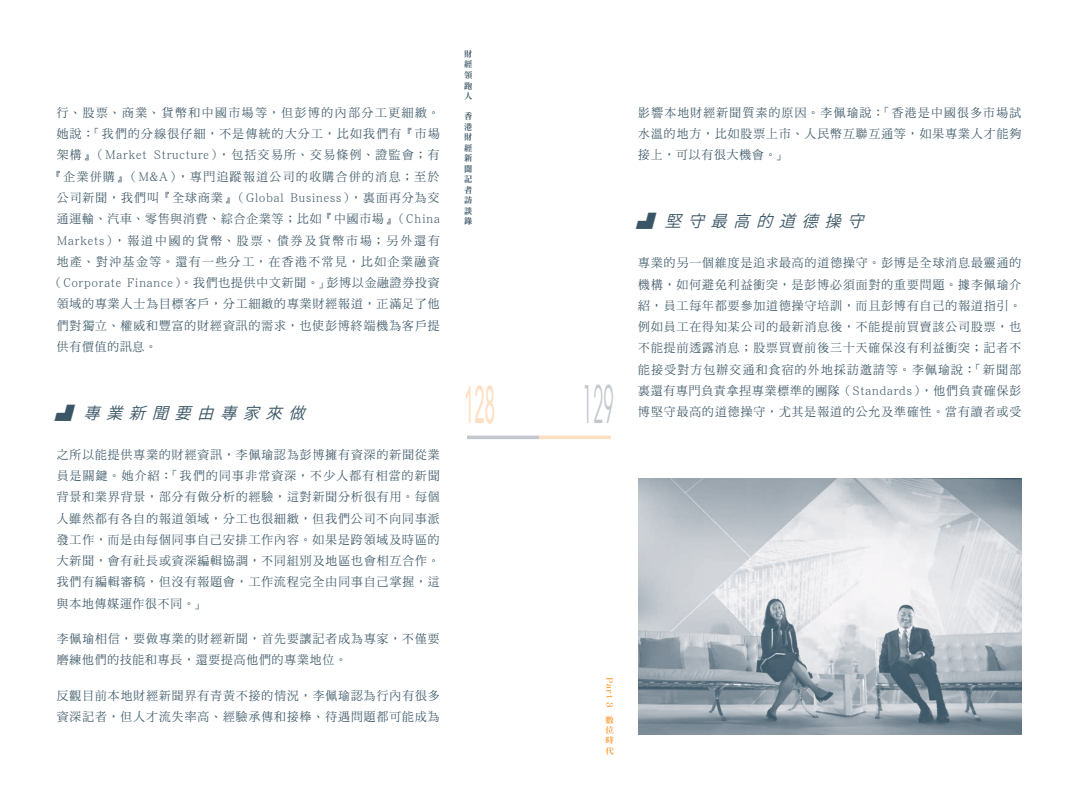
<style>
.page{position:relative;width:1078px;height:791px;background:#fff}
.page>*{position:absolute;margin:0;border:0;box-sizing:border-box;transform-origin:0 0}
.t1{font:52.5px "Arial";color:#ffdfc1;scale:.35 1}
.t2{font:52.5px "Avant Garde IT Cby BT";color:#c3c8ce;scale:.35 1}
.t3{font:italic 600 16.25px "Noto Sans JP";color:#3a5565}
.t4{font:12.12px/21.2px "DF Ming HK W5";letter-spacing:.09em;color:#3a5565;text-align:justify}
.t5{font:12.12px "DF Ming HK W5";letter-spacing:.135em;color:#3a5565}
.t6{font:12.12px "DF Ming HK W5";letter-spacing:.175em;color:#3a5565}
.t7{font:12.12px "DF Ming HK W5";letter-spacing:.125em;color:#3a5565}
.t8{font:12.12px "DF Ming HK W5";letter-spacing:.115em;color:#3a5565}
.t9{font:8.5px/10.5px "DF Ming HK W9";color:#3a5565;text-align:justify}
.t10{font:8.25px/10.1px "DF Ming HK W9";color:#ff992e;text-align:justify}
</style>
<div class="page">
<svg style="left:467px;top:435px;width:72px;height:4px"></svg>
<svg style="left:539px;top:435px;width:72px;height:4px"></svg>
<img style="left:638px;top:478px;width:382px;height:255px">
<p class="t5" style="left:57px;top:106px;width:384px">行、股票、商業、貨幣和中國市場等，但彭博的內部分工更細緻。</p>
<p class="t8" style="left:57px;top:127px;width:384px">她說：「我們的分線很仔細，不是傳統的大分工，比如我們有『市場</p>
<p class="t4" style="left:57px;top:144px;width:384px">架構』（Market Structure），包括交易所、交易條例、證監會；有</p>
<p class="t7" style="left:51px;top:170px;width:390px">『企業併購』（M&amp;A），專門追蹤報道公司的收購合併的消息；至於</p>
<p class="t4" style="left:57px;top:187px;width:384px">公司新聞，我們叫『全球商業』（Global Business），裏面再分為交</p>
<p class="t4" style="left:57px;top:208px;width:384px">通運輸、汽車、零售與消費、綜合企業等；比如『中國市場』（China</p>
<p class="t6" style="left:57px;top:233px;width:384px">Markets），報道中國的貨幣、股票、債券及貨幣市場；另外還有</p>
<p class="t5" style="left:57px;top:255px;width:384px">地產、對沖基金等。還有一些分工，在香港不常見，比如企業融資</p>
<p class="t4" style="left:51px;top:272px;width:390px">（Corporate Finance）。我們也提供中文新聞。」彭博以金融證券投資</p>
<p class="t4" style="left:57px;top:293px;width:384px">領域的專業人士為目標客戶，分工細緻的專業財經報道，正滿足了他</p>
<p class="t4" style="left:57px;top:314px;width:384px">們對獨立、權威和豐富的財經資訊的需求，也使彭博終端機為客戶提</p>
<p class="t4" style="left:57px;top:335px;width:102px">供有價值的訊息。</p>
<h2 class="t3" style="left:55px;top:403px;width:263px">▟ 專業新聞要由專家來做</h2>
<p class="t4" style="left:57px;top:443px;width:384px">之所以能提供專業的財經資訊，李佩瑜認為彭博擁有資深的新聞從業員是關鍵。她介紹：「我們的同事非常資深，不少人都有相當的新聞背景和業界背景，部分有做分析的經驗，這對新聞分析很有用。每個人雖然都有各自的報道領域，分工也很細緻，但我們公司不向同事派發工作，而是由每個同事自己安排工作內容。如果是跨領域及時區的大新聞，會有社長或資深編輯協調，不同組別及地區也會相互合作。我們有編輯審稿，但沒有報題會，工作流程完全由同事自己掌握，這與本地傳媒運作很不同。」</p>
<p class="t4" style="left:57px;top:627px;width:384px">李佩瑜相信，要做專業的財經新聞，首先要讓記者成為專家，不僅要磨練他們的技能和專長，還要提高他們的專業地位。</p>
<p class="t4" style="left:57px;top:684px;width:384px">反觀目前本地財經新聞界有青黃不接的情況，李佩瑜認為行內有很多資深記者，但人才流失率高、經驗承傳和接棒、待遇問題都可能成為</p>
<p class="t9" style="left:464px;top:48px;width:9px">財經領跑人</p>
<p class="t9" style="left:464px;top:111px;width:9px">香港財經新聞記者訪談錄</p>
<h1 class="t1" style="left:464px;top:370px;width:90px">128</h1>
<h1 class="t2" style="left:582px;top:372px;width:92px">129</h1>
<p class="t4" style="left:638px;top:102px;width:384px">影響本地財經新聞質素的原因。李佩瑜說：「香港是中國很多市場試水溫的地方，比如股票上市、人民幣互聯互通等，如果專業人才能夠接上，可以有很大機會。」</p>
<h2 class="t3" style="left:636px;top:212px;width:241px">▟ 堅守最高的道德操守</h2>
<p class="t4" style="left:638px;top:252px;width:384px">專業的另一個維度是追求最高的道德操守。彭博是全球消息最靈通的機構，如何避免利益衝突，是彭博必須面對的重要問題。據李佩瑜介紹，員工每年都要參加道德操守培訓，而且彭博有自己的報道指引。例如員工在得知某公司的最新消息後，不能提前買賣該公司股票，也不能提前透露消息；股票買賣前後三十天確保沒有利益衝突；記者不能接受對方包辦交通和食宿的外地採訪邀請等。李佩瑜說：「新聞部裏還有專門負責拿捏專業標準的團隊（Standards），他們負責確保彭博堅守最高的道德操守，尤其是報道的公允及準確性。當有讀者或受</p>
<p class="t10" style="left:615px;top:676px;width:32px;rotate:90deg">Part 3</p>
<p class="t10" style="left:605px;top:714px;width:10px">數位時代</p>
</div>
